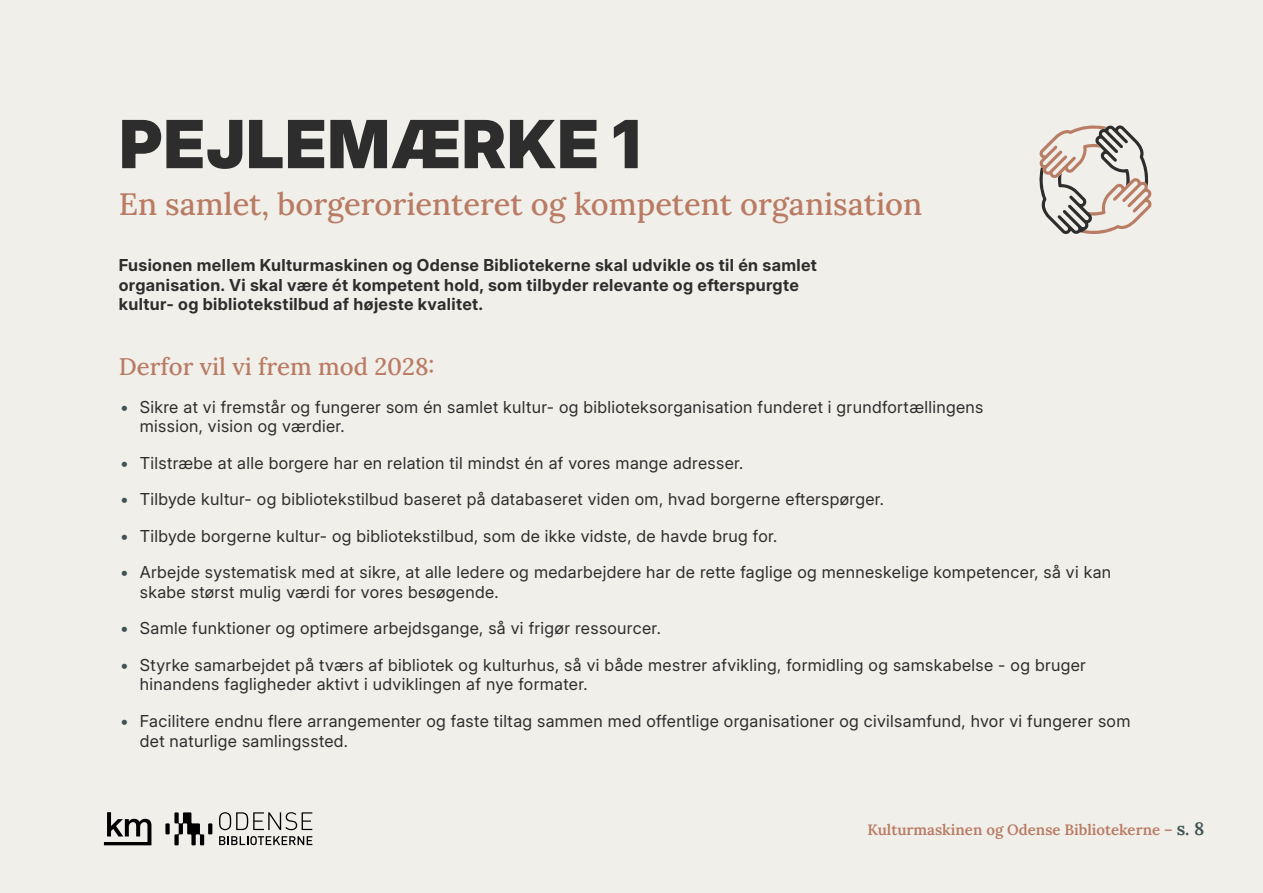
<style>
.page{position:relative;width:1263px;height:893px;background:#f1efea}
.page>*{position:absolute;margin:0;border:0;box-sizing:border-box;transform-origin:0 0}
.t1{font:900 66.3px "Inter 24 pt";letter-spacing:.015em;color:#2d2d2d}
.t2{font:500 30.9px "Lora";color:#b97b64}
.t3{font:500 24px "Lora";color:#b97b64}
.t4{font:16.5px/19.5px "Inter 24 pt";letter-spacing:.02em;color:#2d2d2d}
.t5{font:700 16.5px/19.5px "Inter 24 pt";letter-spacing:.02em;color:#2d2d2d}
.t6{font:600 15px "Lora";color:#b97b64}
.s1{color:#3e5352}
.s2{font-size:18px;color:#3e5352}
</style>
<div class="page">
<svg style="left:1039px;top:125px;width:112px;height:109px"></svg>
<svg style="left:104px;top:812px;width:47px;height:33px"></svg>
<svg style="left:219px;top:812px;width:93px;height:18px"></svg>
<svg style="left:219px;top:836px;width:93px;height:9px"></svg>
<svg style="left:208px;top:823px;width:4px;height:11px"></svg>
<div style="left:165px;top:823px;width:5px;height:11px;background:#000"></div>
<svg style="left:174px;top:812px;width:30px;height:33px"></svg>
<h1 class="t1" style="left:119px;top:94px;width:523px">PEJLEMÆRKE 1</h1>
<h2 class="t2" style="left:119px;top:180px;width:805px">En samlet, borgerorienteret og kompetent organisation</h2>
<p class="t5" style="left:119px;top:255px;width:700px">Fusionen mellem Kulturmaskinen og Odense Bibliotekerne skal udvikle os til én samlet organisation. Vi skal være ét kompetent hold, som tilbyder relevante og efterspurgte kultur- og bibliotekstilbud af højeste kvalitet.</p>
<h3 class="t3" style="left:119px;top:348px;width:317px">Derfor vil vi frem mod 2028:</h3>
<p class="t4" style="left:140px;top:397px;width:845px;text-indent:-20px"><span class="s1">•</span> Sikre at vi fremstår og fungerer som én samlet kultur- og biblioteksorganisation funderet i grundfortællingens mission, vision og værdier.</p>
<p class="t4" style="left:120px;top:453px;width:624px"><span class="s1">•</span> Tilstræbe at alle borgere har en relation til mindst én af vores mange adresser.</p>
<p class="t4" style="left:120px;top:489px;width:765px"><span class="s1">•</span> Tilbyde kultur- og bibliotekstilbud baseret på databaseret viden om, hvad borgerne efterspørger.</p>
<p class="t4" style="left:120px;top:526px;width:658px"><span class="s1">•</span> Tilbyde borgerne kultur- og bibliotekstilbud, som de ikke vidste, de havde brug for.</p>
<p class="t4" style="left:140px;top:562px;width:973px;text-indent:-20px"><span class="s1">•</span> Arbejde systematisk med at sikre, at alle ledere og medarbejdere har de rette faglige og menneskelige kompetencer, så vi kan skabe størst mulig værdi for vores besøgende.</p>
<p class="t4" style="left:120px;top:618px;width:542px"><span class="s1">•</span> Samle funktioner og optimere arbejdsgange, så vi frigør ressourcer.</p>
<p class="t4" style="left:140px;top:655px;width:948px;text-indent:-20px"><span class="s1">•</span> Styrke samarbejdet på tværs af bibliotek og kulturhus, så vi både mestrer afvikling, formidling og samskabelse - og bruger hinandens fagligheder aktivt i udviklingen af nye formater.</p>
<p class="t4" style="left:140px;top:711px;width:992px;text-indent:-20px"><span class="s1">•</span> Facilitere endnu flere arrangementer og faste tiltag sammen med offentlige organisationer og civilsamfund, hvor vi fungerer som det naturlige samlingssted.</p>
<p class="t6" style="left:867px;top:817px;width:338px">Kulturmaskinen og Odense Bibliotekerne – <span class="s2">s. 8</span></p>
</div>
